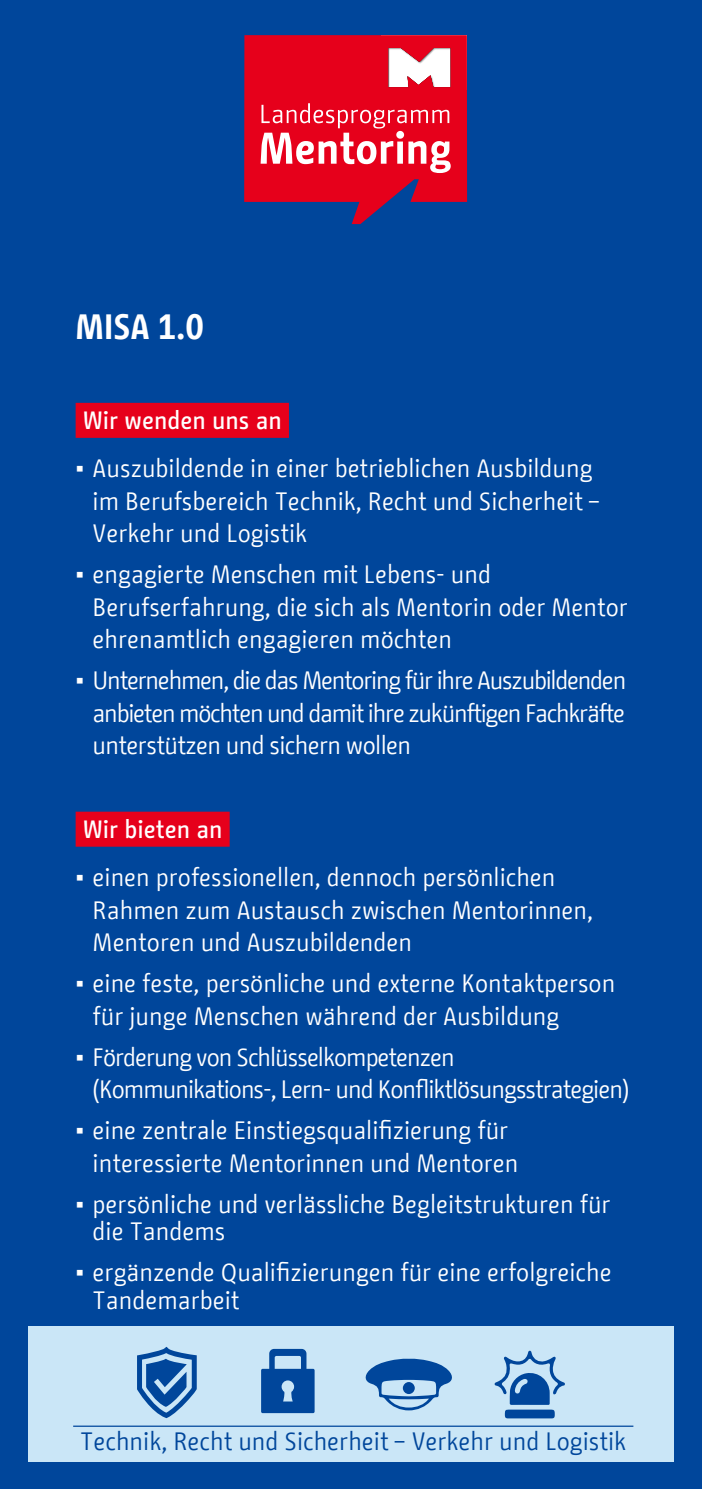
<style>
.page{position:relative;width:702px;height:1489px;background:#fff}
.page>*{position:absolute;margin:0;border:0;box-sizing:border-box;transform-origin:0 0}
.H2_Projekt{font:700 35px "BMF Change";color:#fff}
.p_ul{font:25px/32.5px "BMF Change";color:#fff}
.p_ul-2{font:25px/32.5px "BMF Change";letter-spacing:-.04em;color:#fff}
.p_Grafik_Bereich{font:25px "BMF Change";color:#00469b}
.H3_Wir{font:500 25px "BMF Change";color:#fff}
.s1{font-family:"Arial"}
</style>
<div class="page">
<div style="left:0;top:0;width:702px;height:1488px;background:#00469b"></div>
<div style="left:28px;top:1325px;width:645px;height:136px;background:#cae6f7"></div>
<svg style="left:244px;top:35px;width:223px;height:189px;fill:#e6001b"></svg>
<svg style="left:260px;top:103px;width:190px;height:70px"></svg>
<svg style="left:261px;top:1348px;width:53px;height:64px"></svg>
<svg style="left:365px;top:1358px;width:87px;height:52px"></svg>
<svg style="left:494px;top:1350px;width:71px;height:68px"></svg>
<svg style="left:137px;top:1346px;width:60px;height:71px"></svg>
<svg style="left:54px;top:220px;width:14px;height:1px"></svg>
<hr style="left:73px;top:1425px;width:560px;height:1px;background:#00469b">
<div style="left:76px;top:403px;width:213px;height:35px;background:#e6001b"></div>
<div style="left:76px;top:811px;width:154px;height:35px;background:#e6001b"></div>
<h2 class="H2_Projekt" style="left:76px;top:302px;width:129px">MISA 1.0</h2>
<h3 class="H3_Wir" style="left:83px;top:402px;width:201px">Wir wenden uns an</h3>
<p class="p_ul" style="left:93px;top:452px;width:509px;text-indent:-17px"><span class="s1">▪</span> Auszubildende in einer betrieblichen Ausbildung im Berufsbereich Technik, Recht und Sicherheit –<br>Verkehr und Logistik</p>
<p class="p_ul" style="left:93px;top:558px;width:537px;text-indent:-17px"><span class="s1">▪</span> engagierte Menschen mit Lebens- und<br>Berufserfahrung, die sich als Mentorin oder Mentor ehrenamtlich engagieren möchten</p>
<p class="p_ul" style="left:93px;top:664px;width:535px;text-align:justify;text-indent:-17px"><span class="s1">▪</span> Unternehmen, die das Mentoring für ihre Auszubildenden anbieten möchten und damit ihre zukünftigen Fachkräfte unterstützen und sichern wollen</p>
<h3 class="H3_Wir" style="left:83px;top:811px;width:141px">Wir bieten an</h3>
<p class="p_ul" style="left:93px;top:861px;width:502px;text-indent:-17px"><span class="s1">▪</span> einen professionellen, dennoch persönlichen<br>Rahmen zum Austausch zwischen Mentorinnen,<br>Mentoren und Auszubildenden</p>
<p class="p_ul" style="left:93px;top:967px;width:524px;text-indent:-17px"><span class="s1">▪</span> eine feste, persönliche und externe Kontaktperson für junge Menschen während der Ausbildung</p>
<p class="p_ul-2" style="left:93px;top:1040px;width:538px;text-indent:-17px"><span class="s1">▪</span> Förderung von Schlüsselkompetenzen (Kommunikations-, Lern- und Konfliktlösungsstrategien)</p>
<p class="p_ul" style="left:93px;top:1114px;width:427px;text-indent:-17px"><span class="s1">▪</span> eine zentrale Einstiegsqualifizierung für interessierte Mentorinnen und Mentoren</p>
<p class="p_ul" style="left:93px;top:1190px;width:519px;line-height:27.5px;text-indent:-17px"><span class="s1">▪</span> persönliche und verlässliche Begleitstrukturen für die Tandems</p>
<p class="p_ul" style="left:93px;top:1258px;width:520px;line-height:27.5px;text-indent:-17px"><span class="s1">▪</span> ergänzende Qualifizierungen für eine erfolgreiche<br>Tandemarbeit</p>
<p class="p_Grafik_Bereich" style="left:80px;top:1422px;width:547px">Technik, Recht und Sicherheit – Verkehr und Logistik</p>
</div>
